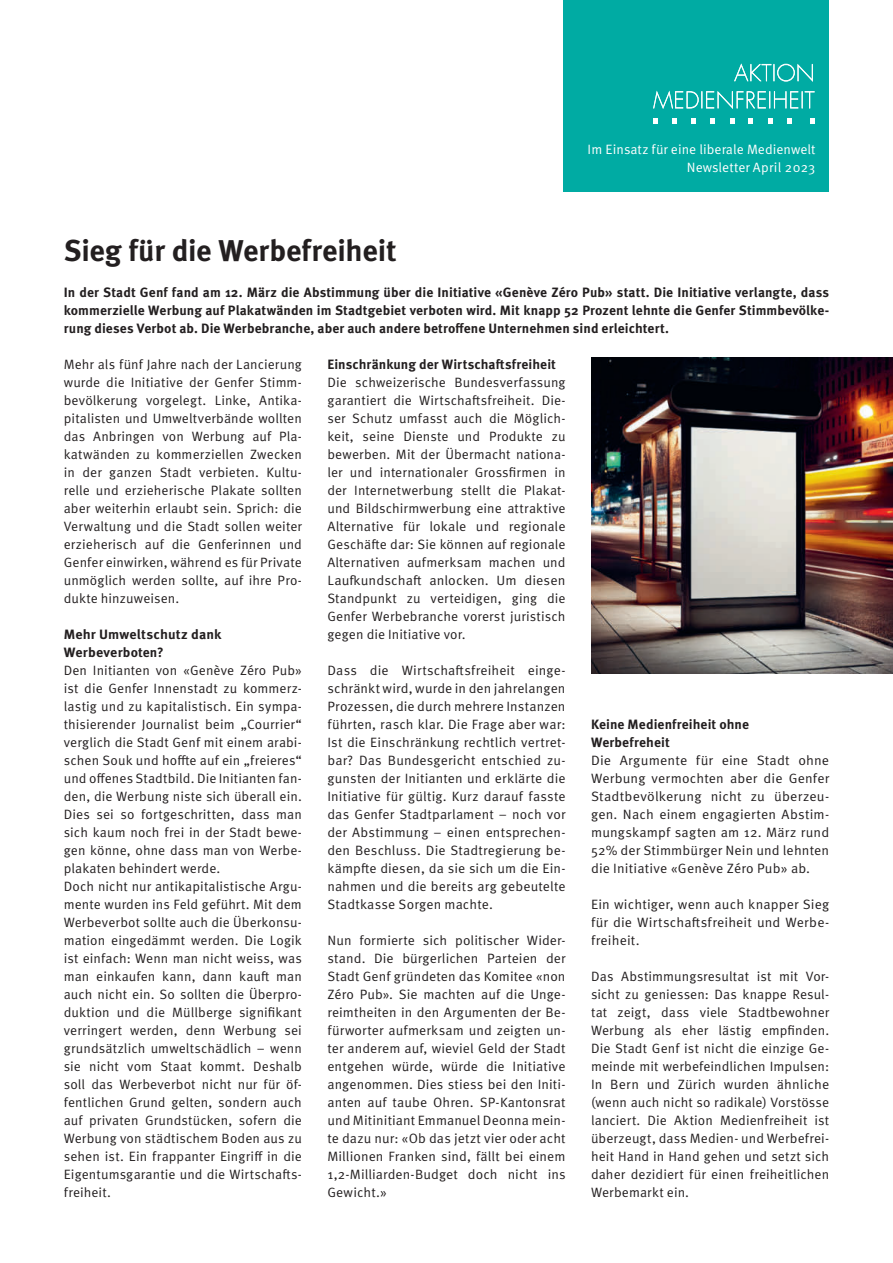
<style>
.page{position:relative;width:893px;height:1263px;background:#fff}
.page>*{position:absolute;margin:0;border:0;box-sizing:border-box;transform-origin:0 0}
.t1{font:700 30px "Meta Pro";letter-spacing:-.01em;color:#231f20}
.t2{font:13.5px/18px "Meta Pro Norm";letter-spacing:.005em;color:#231f20;text-align:justify}
.t3{font:700 13.5px/18px "Meta Pro";letter-spacing:.01em;color:#231f20}
.t4{font:13.5px/18px "Meta Pro Norm";letter-spacing:.005em;color:#fff;text-align:right}
</style>
<div class="page">
<div style="left:564px;top:0;width:265px;height:191px;background:#00aba3"></div>
<svg style="left:653px;top:91px;width:162px;height:18px"></svg>
<svg style="left:734px;top:63px;width:79px;height:19px"></svg>
<svg style="left:810px;top:118px;width:5px;height:6px"></svg>
<svg style="left:787px;top:118px;width:5px;height:6px"></svg>
<svg style="left:768px;top:118px;width:4px;height:6px"></svg>
<svg style="left:749px;top:118px;width:4px;height:6px"></svg>
<svg style="left:730px;top:118px;width:4px;height:6px"></svg>
<svg style="left:711px;top:118px;width:4px;height:6px"></svg>
<svg style="left:691px;top:118px;width:5px;height:6px"></svg>
<svg style="left:673px;top:118px;width:4px;height:6px"></svg>
<svg style="left:653px;top:118px;width:5px;height:6px"></svg>
<img style="left:591px;top:357px;width:302px;height:316px">
<p class="t4" style="left:588px;top:139px;width:229px">Im Einsatz für eine liberale Medienwelt<br>Newsletter April 2023</p>
<h1 class="t1" style="left:64px;top:227px;width:334px">Sieg für die Werbefreiheit</h1>
<p class="t3" style="left:64px;top:282px;width:767px;text-align:justify">In der Stadt Genf fand am 12. März die Abstimmung über die Initiative «Genève Zéro Pub» statt. Die Initiative verlangte, dass kommerzielle Werbung auf Plakatwänden im Stadtgebiet verboten wird. Mit knapp 52 Prozent lehnte die Genfer Stimmbevölke&shy;rung dieses Verbot ab. Die Werbebranche, aber auch andere betroffene Unternehmen sind erleichtert.</p>
<p class="t2" style="left:64px;top:354px;width:240px">Mehr als fünf Jahre nach der Lancierung wurde die Initiative der Genfer Stimm&shy;bevölkerung vorgelegt. Linke, Antika&shy;pitalisten und Umweltverbände wollten das Anbringen von Werbung auf Pla&shy;katwänden zu kommerziellen Zwecken in der ganzen Stadt verbieten. Kultu&shy;relle und erzieherische Plakate sollten aber weiterhin erlaubt sein. Sprich: die Verwaltung und die Stadt sollen weiter erzieherisch auf die Genferinnen und Genfer einwirken, während es für Private unmöglich werden sollte, auf ihre Pro&shy;dukte hinzuweisen.</p>
<p class="t3" style="left:64px;top:624px;width:159px">Mehr Umweltschutz dank<br>Werbeverboten?</p>
<p class="t2" style="left:64px;top:660px;width:240px;text-align:left">Den Initianten von «Genève Zéro Pub» ist die Genfer Innenstadt zu kommerz&shy;lastig und zu kapitalistisch. Ein sympa&shy;thisierender Journalist beim „Courrier“ verglich die Stadt Genf mit einem arabi&shy;schen Souk und hoffte auf ein „freieres“ und offenes Stadtbild. Die Initianten fan&shy;den, die Werbung niste sich überall ein.<br>Dies sei so fortgeschritten, dass man sich kaum noch frei in der Stadt bewe&shy;gen könne, ohne dass man von Werbe&shy;plakaten behindert werde.<br>Doch nicht nur antikapitalistische Argu&shy;mente wurden ins Feld geführt. Mit dem Werbeverbot sollte auch die Überkonsu&shy;mation eingedämmt werden. Die Logik ist einfach: Wenn man nicht weiss, was man einkaufen kann, dann kauft man auch nicht ein. So sollten die Überpro&shy;duktion und die Müllberge signifikant verringert werden, denn Werbung sei grundsätzlich umweltschädlich – wenn sie nicht vom Staat kommt. Deshalb soll das Werbeverbot nicht nur für öf&shy;fentlichen Grund gelten, sondern auch auf privaten Grundstücken, sofern die Werbung von städtischem Boden aus zu sehen ist. Ein frappanter Eingriff in die Eigentumsgarantie und die Wirtschafts&shy;freiheit.</p>
<p class="t3" style="left:327px;top:354px;width:230px">Einschränkung der Wirtschaftsfreiheit</p>
<p class="t2" style="left:327px;top:372px;width:240px">Die schweizerische Bundesverfassung garantiert die Wirtschaftsfreiheit. Die&shy;ser Schutz umfasst auch die Möglich&shy;keit, seine Dienste und Produkte zu bewerben. Mit der Übermacht nationa&shy;ler und internationaler Grossfirmen in der Internetwerbung stellt die Plakat&shy;und Bildschirmwerbung eine attraktive Alternative für lokale und regionale Geschäfte dar: Sie können auf regionale Alternativen aufmerksam machen und Laufkundschaft anlocken. Um diesen Standpunkt zu verteidigen, ging die Genfer Werbebranche vorerst juristisch gegen die Initiative vor.</p>
<p class="t2" style="left:327px;top:660px;width:240px">Dass die Wirtschaftsfreiheit einge&shy;schränkt wird, wurde in den jahrelangen Prozessen, die durch mehrere Instanzen führten, rasch klar. Die Frage aber war:<br>Ist die Einschränkung rechtlich vertret&shy;bar? Das Bundesgericht entschied zu&shy;gunsten der Initianten und erklärte die Initiative für gültig. Kurz darauf fasste das Genfer Stadtparlament – noch vor der Abstimmung – einen entsprechen&shy;den Beschluss. Die Stadtregierung be&shy;kämpfte diesen, da sie sich um die Ein&shy;nahmen und die bereits arg gebeutelte Stadtkasse Sorgen machte.</p>
<p class="t2" style="left:327px;top:930px;width:240px">Nun formierte sich politischer Wider&shy;stand. Die bürgerlichen Parteien der Stadt Genf gründeten das Komitee «non Zéro Pub». Sie machten auf die Unge&shy;reimtheiten in den Argumenten der Be&shy;fürworter aufmerksam und zeigten un&shy;ter anderem auf, wieviel Geld der Stadt entgehen würde, würde die Initiative angenommen. Dies stiess bei den Initi&shy;anten auf taube Ohren. SP-Kantonsrat und Mitinitiant Emmanuel Deonna mein&shy;te dazu nur: «Ob das jetzt vier oder acht Millionen Franken sind, fällt bei einem 1,2-Milliarden-Budget doch nicht ins Gewicht.»</p>
<p class="t3" style="left:591px;top:714px;width:160px">Keine Medienfreiheit ohne<br>Werbefreheit</p>
<p class="t2" style="left:591px;top:750px;width:240px">Die Argumente für eine Stadt ohne Werbung vermochten aber die Genfer Stadtbevölkerung nicht zu überzeu&shy;gen. Nach einem engagierten Abstim&shy;mungskampf sagten am 12. März rund 52% der Stimmbürger Nein und lehnten die Initiative «Genève Zéro Pub» ab.</p>
<p class="t2" style="left:591px;top:894px;width:240px">Ein wichtiger, wenn auch knapper Sieg für die Wirtschaftsfreiheit und Werbe&shy;freiheit.</p>
<p class="t2" style="left:591px;top:966px;width:240px">Das Abstimmungsresultat ist mit Vor&shy;sicht zu geniessen: Das knappe Resul&shy;tat zeigt, dass viele Stadtbewohner Werbung als eher lästig empfinden.<br>Die Stadt Genf ist nicht die einzige Ge&shy;meinde mit werbefeindlichen Impulsen:<br>In Bern und Zürich wurden ähnliche (wenn auch nicht so radikale) Vorstösse lanciert. Die Aktion Medienfreiheit ist überzeugt, dass Medien- und Werbefrei&shy;heit Hand in Hand gehen und setzt sich daher dezidiert für einen freiheitlichen Werbemarkt ein.</p>
</div>
